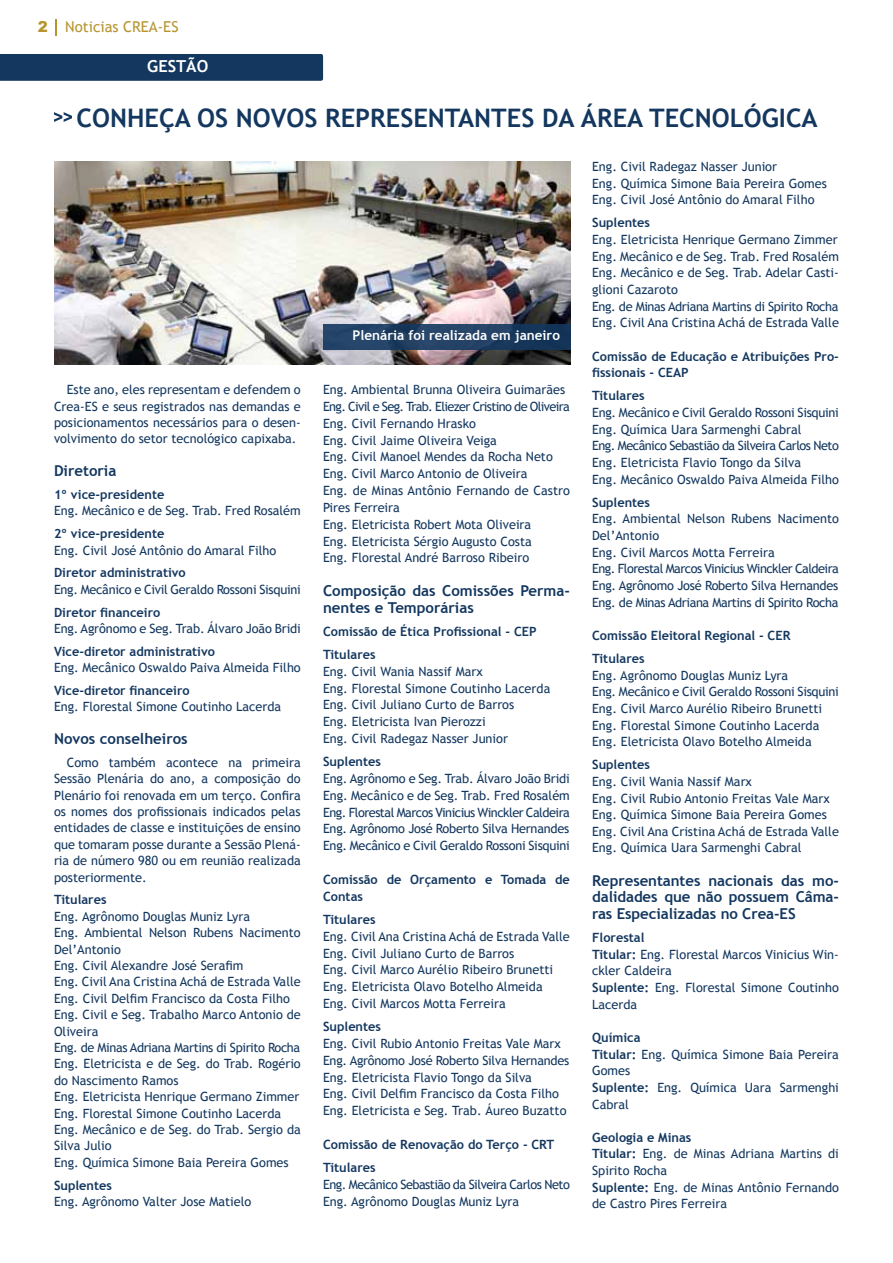
<style>
.page{position:relative;width:893px;height:1263px;background:#fff}
.page>*{position:absolute;margin:0;border:0;box-sizing:border-box;transform-origin:0 0}
.t1{font:700 25.5px "Trebuchet MS";color:#13375f}
.t2{font:700 16.5px "Trebuchet MS";color:#fff}
.t3{font:700 15px/16.6px "Trebuchet MS";color:#13375f}
.t4{font:15px "Trebuchet MS";color:#b6952f}
.t5{font:700 13.5px "Trebuchet MS";color:#fff}
.t6{font:12.75px/16.6px "Trebuchet MS";color:#13375f}
.t7{font:700 12.75px/23.2px "Trebuchet MS";color:#13375f}
.t8{font:12.75px/16.6px "Trebuchet MS";letter-spacing:-.02em;color:#13375f}
.t9{font:12.75px/16.8px "Trebuchet MS";letter-spacing:-.04em;color:#13375f}
.s1{font-family:"Arial";font-weight:900}
.s2{font-weight:700}
</style>
<div class="page">
<svg style="left:55px;top:19px;width:1px;height:16px"></svg>
<div style="left:0;top:54px;width:323px;height:27px;background:#13375f"></div>
<img style="left:55px;top:162px;width:516px;height:203px">
<svg style="left:54px;top:112px;width:18px;height:10px"></svg>
<svg style="left:323px;top:324px;width:247px;height:26px;background:#1f3e62"></svg>
<p class="t4" style="left:38px;top:18px;width:142px"><span class="s1">2</span> Noticias CREA-ES</p>
<p class="t2" style="left:147px;top:56px;width:63px">GESTÃO</p>
<h1 class="t1" style="left:77px;top:102px;width:743px">CONHEÇA OS NOVOS REPRESENTANTES DA ÁREA TECNOLÓGICA</h1>
<p class="t6" style="left:54px;top:382px;width:248px;text-align:justify;text-indent:13px">Este ano, eles representam e defendem o Crea-ES e seus registrados nas demandas e posicionamentos necessários para o desen&shy;volvimento do setor tecnológico capixaba.</p>
<p class="t3" style="left:54px;top:463px;width:64px">Diretoria</p>
<p class="t7" style="left:54px;top:483px;width:112px">1º vice-presidente</p>
<p class="t6" style="left:54px;top:503px;width:248px">Eng. Mecânico e de Seg. Trab. Fred Rosalém</p>
<p class="t7" style="left:54px;top:522px;width:112px">2º vice-presidente</p>
<p class="t6" style="left:54px;top:542px;width:224px">Eng. Civil José Antônio do Amaral Filho</p>
<p class="t7" style="left:54px;top:561px;width:133px">Diretor administrativo</p>
<p class="t8" style="left:54px;top:581px;width:248px">Eng. Mecânico e Civil Geraldo Rossoni Sisquini</p>
<p class="t7" style="left:54px;top:600px;width:108px">Diretor financeiro</p>
<p class="t6" style="left:54px;top:620px;width:248px">Eng. Agrônomo e Seg. Trab. Álvaro João Bridi</p>
<p class="t7" style="left:54px;top:639px;width:163px">Vice-diretor administrativo</p>
<p class="t6" style="left:54px;top:659px;width:248px">Eng. Mecânico Oswaldo Paiva Almeida Filho</p>
<p class="t7" style="left:54px;top:679px;width:137px">Vice-diretor financeiro</p>
<p class="t6" style="left:54px;top:699px;width:229px">Eng. Florestal Simone Coutinho Lacerda</p>
<p class="t3" style="left:54px;top:730px;width:135px">Novos conselheiros</p>
<p class="t6" style="left:54px;top:754px;width:248px;text-align:justify;text-indent:13px">Como também acontece na primeira Sessão Plenária do ano, a composição do Plenário foi renovada em um terço. Confira os nomes dos profissionais indicados pelas entidades de classe e instituições de ensino que tomaram posse durante a Sessão Plená&shy;ria de número 980 ou em reunião realizada posteriormente.</p>
<p class="t7" style="left:54px;top:888px;width:54px">Titulares</p>
<p class="t6" style="left:54px;top:908px;width:248px">Eng. Agrônomo Douglas Muniz Lyra<br>Eng. Ambiental Nelson Rubens Nacimento Del’Antonio<br>Eng. Civil Alexandre José Serafim<br>Eng. Civil Ana Cristina Achá de Estrada Valle Eng. Civil Delfim Francisco da Costa Filho Eng. Civil e Seg. Trabalho Marco Antonio de Oliveira<br>Eng. de Minas Adriana Martins di Spirito Rocha Eng. Eletricista e de Seg. do Trab. Rogério do Nascimento Ramos<br>Eng. Eletricista Henrique Germano Zimmer Eng. Florestal Simone Coutinho Lacerda Eng. Mecânico e de Seg. do Trab. Sergio da Silva Julio<br>Eng. Química Simone Baia Pereira Gomes</p>
<p class="t7" style="left:54px;top:1173px;width:59px">Suplentes</p>
<p class="t6" style="left:54px;top:1193px;width:199px">Eng. Agrônomo Valter Jose Matielo</p>
<p class="t5" style="left:353px;top:327px;width:209px">Plenária foi realizada em janeiro</p>
<p class="t6" style="left:323px;top:381px;width:248px">Eng. Ambiental Brunna Oliveira Guimarães Eng. Civil e Seg. Trab. Eliezer Cristino de Oliveira Eng. Civil Fernando Hrasko<br>Eng. Civil Jaime Oliveira Veiga<br>Eng. Civil Manoel Mendes da Rocha Neto Eng. Civil Marco Antonio de Oliveira<br>Eng. de Minas Antônio Fernando de Castro Pires Ferreira<br>Eng. Eletricista Robert Mota Oliveira<br>Eng. Eletricista Sérgio Augusto Costa<br>Eng. Florestal André Barroso Ribeiro</p>
<p class="t3" style="left:323px;top:582px;width:248px">Composição das Comissões Perma&shy;nentes e Temporárias</p>
<p class="t7" style="left:323px;top:620px;width:215px">Comissão de Ética Profissional - CEP<br>Titulares</p>
<p class="t6" style="left:323px;top:663px;width:229px">Eng. Civil Wania Nassif Marx<br>Eng. Florestal Simone Coutinho Lacerda Eng. Civil Juliano Curto de Barros<br>Eng. Eletricista Ivan Pierozzi<br>Eng. Civil Radegaz Nasser Junior</p>
<p class="t7" style="left:323px;top:750px;width:59px">Suplentes</p>
<p class="t6" style="left:323px;top:770px;width:248px;text-align:justify">Eng. Agrônomo e Seg. Trab. Álvaro João Bridi Eng. Mecânico e de Seg. Trab. Fred Rosalém Eng. Florestal Marcos Vinicius Winckler Caldeira Eng. Agrônomo José Roberto Silva Hernandes Eng. Mecânico e Civil Geraldo Rossoni Sisquini</p>
<p class="t7" style="left:323px;top:871px;width:248px;line-height:16.8px">Comissão de Orçamento e Tomada de<br>Contas</p>
<p class="t7" style="left:323px;top:908px;width:54px">Titulares</p>
<p class="t6" style="left:323px;top:928px;width:248px">Eng. Civil Ana Cristina Achá de Estrada Valle Eng. Civil Juliano Curto de Barros<br>Eng. Civil Marco Aurélio Ribeiro Brunetti Eng. Eletricista Olavo Botelho Almeida Eng. Civil Marcos Motta Ferreira</p>
<p class="t7" style="left:323px;top:1015px;width:59px">Suplentes</p>
<p class="t6" style="left:323px;top:1035px;width:248px">Eng. Civil Rubio Antonio Freitas Vale Marx Eng. Agrônomo José Roberto Silva Hernandes Eng. Eletricista Flavio Tongo da Silva<br>Eng. Civil Delfim Francisco da Costa Filho Eng. Eletricista e Seg. Trab. Áureo Buzatto</p>
<p class="t7" style="left:323px;top:1132px;width:233px">Comissão de Renovação do Terço - CRT<br>Titulares</p>
<p class="t9" style="left:323px;top:1176px;width:248px">Eng. Mecânico Sebastião da Silveira Carlos Neto<br>Eng. Agrônomo Douglas Muniz Lyra</p>
<p class="t6" style="left:592px;top:158px;width:236px">Eng. Civil Radegaz Nasser Junior<br>Eng. Química Simone Baia Pereira Gomes<br>Eng. Civil José Antônio do Amaral Filho</p>
<p class="t7" style="left:592px;top:211px;width:59px">Suplentes</p>
<p class="t6" style="left:592px;top:231px;width:248px">Eng. Eletricista Henrique Germano Zimmer Eng. Mecânico e de Seg. Trab. Fred Rosalém Eng. Mecânico e de Seg. Trab. Adelar Casti&shy;glioni Cazaroto<br>Eng. de Minas Adriana Martins di Spirito Rocha Eng. Civil Ana Cristina Achá de Estrada Valle</p>
<p class="t7" style="left:592px;top:348px;width:248px;line-height:16.6px">Comissão de Educação e Atribuições Pro&shy;fissionais - CEAP</p>
<p class="t7" style="left:592px;top:384px;width:54px">Titulares</p>
<p class="t6" style="left:592px;top:404px;width:248px">Eng. Mecânico e Civil Geraldo Rossoni Sisquini Eng. Química Uara Sarmenghi Cabral<br>Eng. Mecânico Sebastião da Silveira Carlos Neto Eng. Eletricista Flavio Tongo da Silva<br>Eng. Mecânico Oswaldo Paiva Almeida Filho</p>
<p class="t7" style="left:592px;top:490px;width:59px">Suplentes</p>
<p class="t8" style="left:592px;top:511px;width:248px">Eng. Ambiental Nelson Rubens Nacimento Del’Antonio<br>Eng. Civil Marcos Motta Ferreira<br>Eng. Florestal Marcos Vinicius Winckler Caldeira Eng. Agrônomo José Roberto Silva Hernandes Eng. de Minas Adriana Martins di Spirito Rocha</p>
<p class="t7" style="left:592px;top:624px;width:200px">Comissão Eleitoral Regional - CER<br>Titulares</p>
<p class="t6" style="left:592px;top:667px;width:248px">Eng. Agrônomo Douglas Muniz Lyra<br>Eng. Mecânico e Civil Geraldo Rossoni Sisquini Eng. Civil Marco Aurélio Ribeiro Brunetti Eng. Florestal Simone Coutinho Lacerda Eng. Eletricista Olavo Botelho Almeida</p>
<p class="t7" style="left:592px;top:753px;width:59px">Suplentes</p>
<p class="t6" style="left:592px;top:773px;width:248px">Eng. Civil Wania Nassif Marx<br>Eng. Civil Rubio Antonio Freitas Vale Marx Eng. Química Simone Baia Pereira Gomes Eng. Civil Ana Cristina Achá de Estrada Valle Eng. Química Uara Sarmenghi Cabral</p>
<p class="t3" style="left:592px;top:872px;width:248px;text-align:justify">Representantes nacionais das mo&shy;dalidades que não possuem Câma&shy;ras Especializadas no Crea-ES</p>
<p class="t6" style="left:592px;top:929px;width:248px"><span class="s2">Florestal<br>Titular:</span> Eng. Florestal Marcos Vinicius Win&shy;ckler Caldeira<br><span class="s2">Suplente:</span> Eng. Florestal Simone Coutinho<br>Lacerda</p>
<p class="t6" style="left:592px;top:1029px;width:248px"><span class="s2">Química<br>Titular:</span> Eng. Química Simone Baia Pereira<br>Gomes<br><span class="s2">Suplente:</span> Eng. Química Uara Sarmenghi<br>Cabral</p>
<p class="t6" style="left:592px;top:1129px;width:248px"><span class="s2">Geologia e Minas<br>Titular:</span> Eng. de Minas Adriana Martins di<br>Spirito Rocha<br><span class="s2">Suplente:</span> Eng. de Minas Antônio Fernando de Castro Pires Ferreira</p>
</div>
